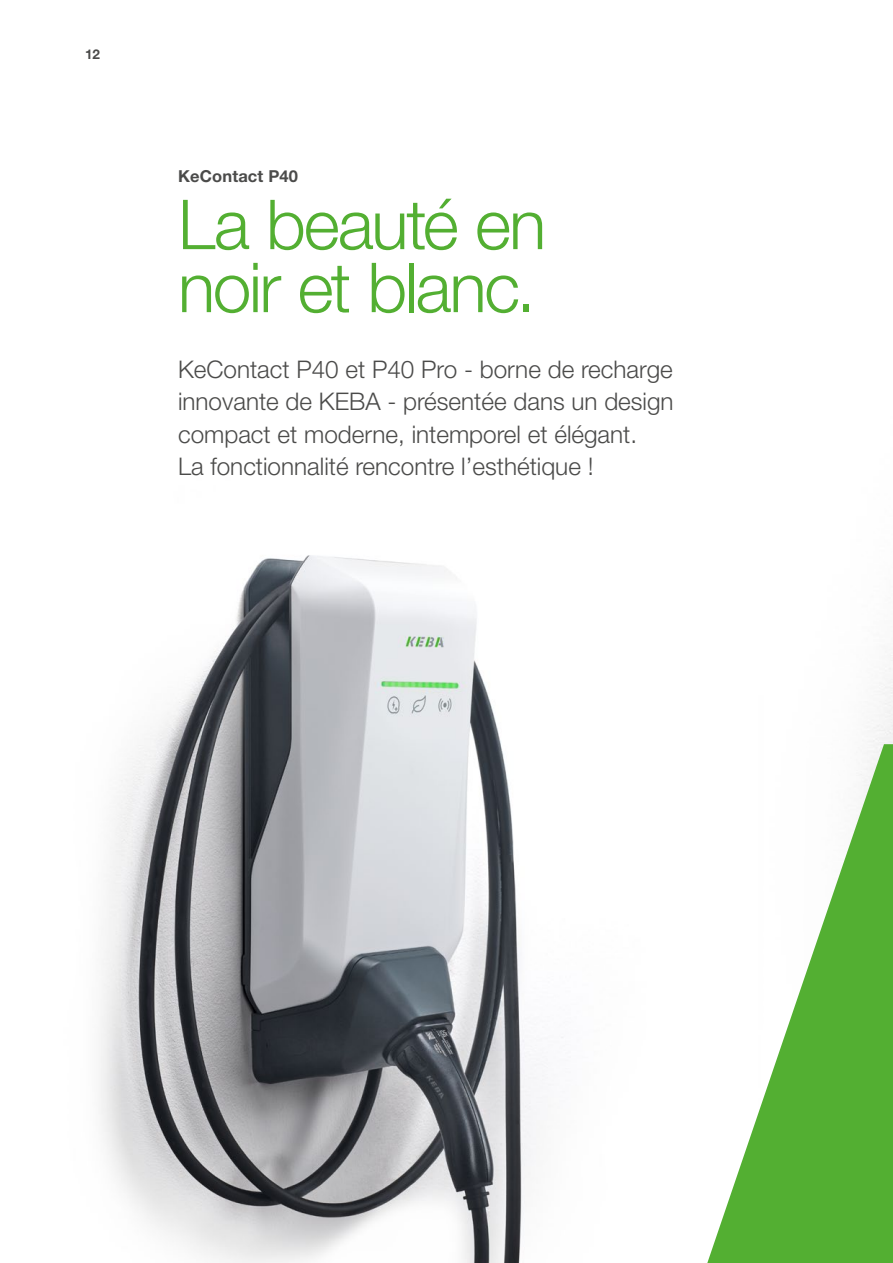
<style>
.page{position:relative;width:893px;height:1263px;background:#fff}
.page>*{position:absolute;margin:0;border:0;box-sizing:border-box;transform-origin:0 0}
.t1{font:300 69px/63px "Helvetica Neue LT Pro";letter-spacing:-.03em;color:#53af32}
.t2{font:300 24.3px/32.4px "Helvetica Neue LT Pro";color:#4b4b4a}
.t3{font:700 16.5px "Helvetica Neue LT Pro";letter-spacing:.01em;color:#4b4b4a}
.t4{font:700 13.5px "Helvetica Neue LT Pro";color:#4b4b4a}
</style>
<div class="page">
<img style="left:100px;top:555px;width:463px;height:708px">
<svg style="left:707px;top:1111px;width:52px;height:152px"></svg>
<img style="left:759px;top:655px;width:134px;height:608px">
<p class="t4" style="left:85px;top:45px;width:17px">12</p>
<p class="t3" style="left:178px;top:166px;width:121px">KeContact P40</p>
<h1 class="t1" style="left:178px;top:192px;width:370px">La beauté en noir et blanc.</h1>
<p class="t2" style="left:178px;top:353px;width:497px">KeContact P40 et P40 Pro - borne de recharge innovante de KEBA - présentée dans un design compact et moderne, intemporel et élégant.<br>La fonctionnalité rencontre l’esthétique !</p>
</div>
